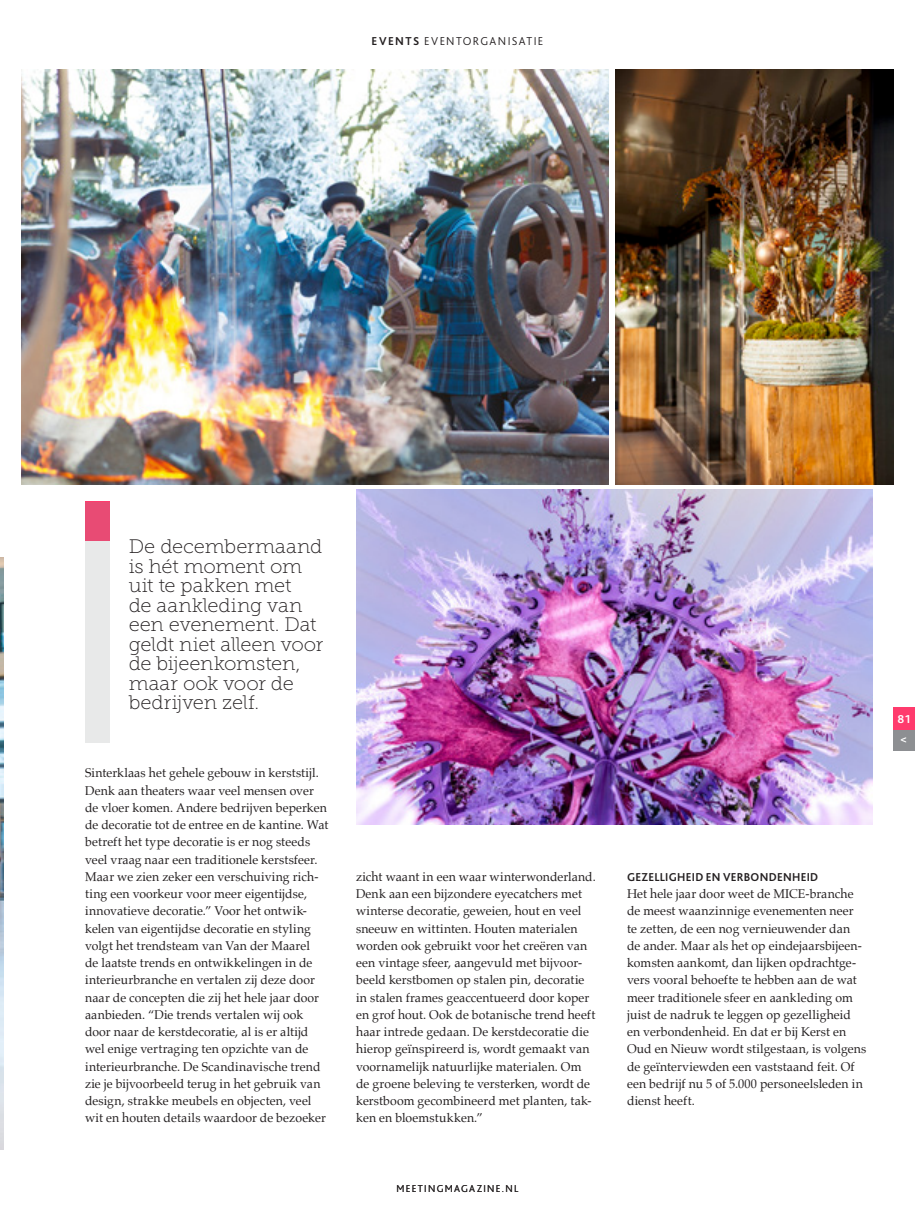
<style>
.page{position:relative;width:915px;height:1212px;background:#fff}
.page>*{position:absolute;margin:0;border:0;box-sizing:border-box;transform-origin:0 0}
.quote{font:19.5px/19.5px "Museo Slab 100";letter-spacing:-.01em;color:#231f20}
.platte_tekst{font:12.75px/17.2px "Palatino";letter-spacing:.005em;color:#231f20;scale:.96 1}
.kop_alinea{font:700 12px "Bliss 2";letter-spacing:.02em;color:#231f20;scale:.96 1}
.kop_alinea-2{font:300 12px "Bliss 2";letter-spacing:.12em;color:#231f20}
.kop_alinea-3{font:700 12px "Bliss 2";color:#fff}
.t1{font:300 10.5px "Bliss 2";letter-spacing:.125em;color:#231f20}
.s1{font-weight:700}
</style>
<div class="page">
<img style="left:0;top:558px;width:4px;height:591px">
<div style="left:892px;top:728px;width:22px;height:22px;background:#8d8f92"></div>
<div style="left:892px;top:707px;width:22px;height:22px;background:#ff3b6d"></div>
<img style="left:21px;top:70px;width:587px;height:414px">
<img style="left:615px;top:70px;width:278px;height:414px">
<img style="left:356px;top:490px;width:516px;height:334px">
<div style="left:85px;top:501px;width:24px;height:40px;background:#ff3b6d"></div>
<svg style="left:85px;top:502px;width:24px;height:241px;background:#e8cfd6"></svg>
<p class="kop_alinea-2" style="left:371px;top:33px;width:173px"><span class="s1">EVENTS</span> EVENTORGANISATIE</p>
<p class="quote" style="left:129px;top:537px;width:196px">De decembermaand is hét moment om uit te pakken met<br>de aankleding van een evenement. Dat geldt niet alleen voor de bijeenkomsten, maar ook voor de bedrijven zelf.</p>
<p class="platte_tekst" style="left:85px;top:764px;width:255px">Sinterklaas het gehele gebouw in kerststijl.<br>Denk aan theaters waar veel mensen over de vloer komen. Andere bedrijven beperken de decoratie tot de entree en de kantine. Wat betreft het type decoratie is er nog steeds veel vraag naar een traditionele kerstsfeer.<br>Maar we zien zeker een verschuiving rich&shy;ting een voorkeur voor meer eigentijdse, innovatieve decoratie.” Voor het ontwik&shy;kelen van eigentijdse decoratie en styling volgt het trendsteam van Van der Maarel<br>de laatste trends en ontwikkelingen in de interieurbranche en vertalen zij deze door naar de concepten die zij het hele jaar door aanbieden. “Die trends vertalen wij ook door naar de kerstdecoratie, al is er altijd wel enige vertraging ten opzichte van de interieurbranche. De Scandinavische trend zie je bijvoorbeeld terug in het gebruik van design, strakke meubels en objecten, veel wit en houten details waardoor de bezoeker</p>
<p class="platte_tekst" style="left:356px;top:868px;width:251px">zicht waant in een waar winterwonderland.<br>Denk aan een bijzondere eyecatchers met winterse decoratie, geweien, hout en veel sneeuw en wittinten. Houten materialen worden ook gebruikt voor het creëren van een vintage sfeer, aangevuld met bijvoor&shy;beeld kerstbomen op stalen pin, decoratie in stalen frames geaccentueerd door koper en grof hout. Ook de botanische trend heeft haar intrede gedaan. De kerstdecoratie die hierop geïnspireerd is, wordt gemaakt van voornamelijk natuurlijke materialen. Om de groene beleving te versterken, wordt de kerstboom gecombineerd met planten, tak&shy;ken en bloemstukken.”</p>
<p class="kop_alinea" style="left:626px;top:869px;width:201px">GEZELLIGHEID EN VERBONDENHEID</p>
<p class="platte_tekst" style="left:626px;top:885px;width:251px">Het hele jaar door weet de MICE-branche de meest waanzinnige evenementen neer te zetten, de een nog vernieuwender dan de ander. Maar als het op eindejaarsbijeen&shy;komsten aankomt, dan lijken opdrachtge&shy;vers vooral behoefte te hebben aan de wat meer traditionele sfeer en aankleding om juist de nadruk te leggen op gezelligheid en verbondenheid. En dat er bij Kerst en Oud en Nieuw wordt stilgestaan, is volgens de geïnterviewden een vaststaand feit. Of een bedrijf nu 5 of 5.000 personeelsleden in dienst heeft.</p>
<p class="t1" style="left:396px;top:1182px;width:123px">MEETINGMAGAZINE.NL</p>
<p class="kop_alinea-3" style="left:897px;top:711px;width:15px">81</p>
<p class="kop_alinea-3" style="left:900px;top:732px;width:8px">&lt;</p>
</div>
